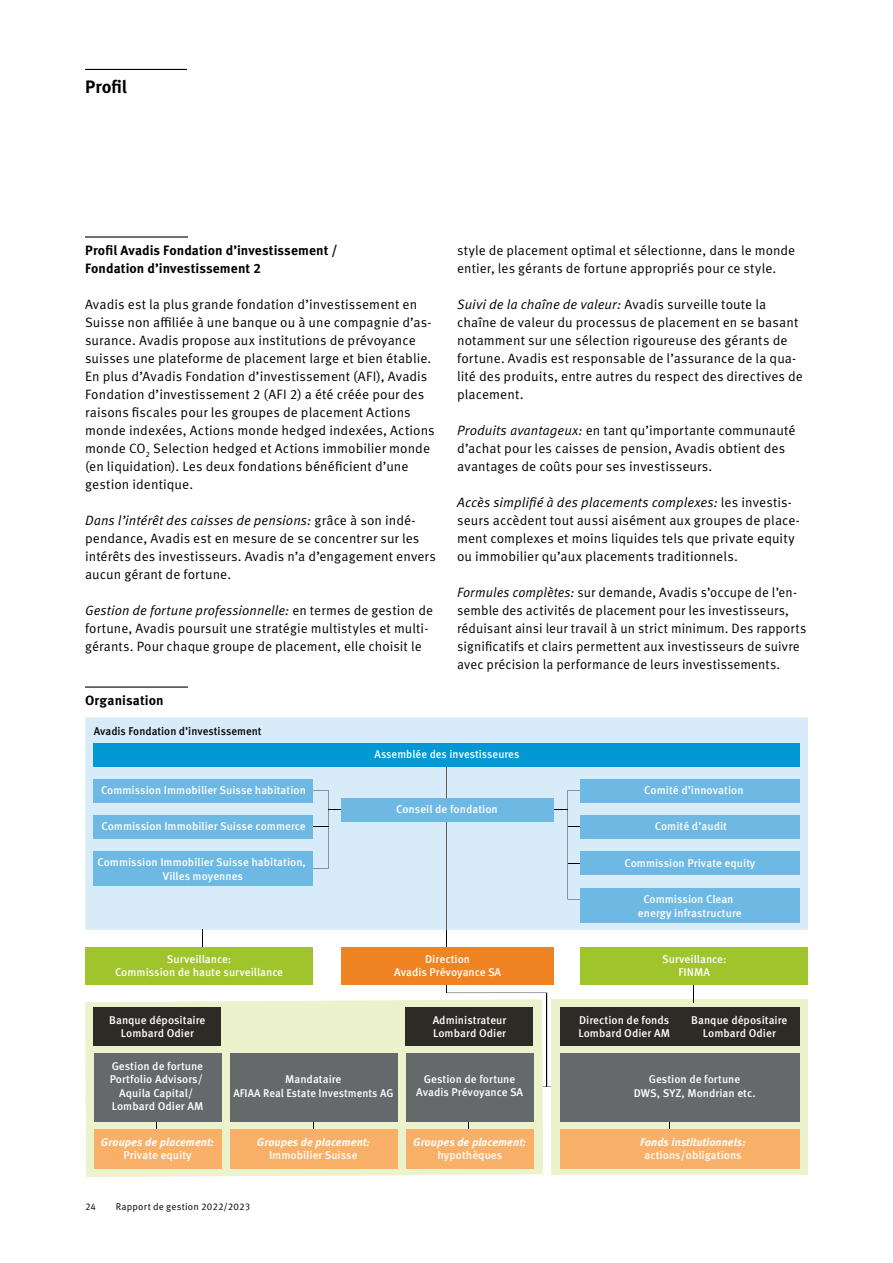
<style>
.page{position:relative;width:893px;height:1263px;background:#fff}
.page>*{position:absolute;margin:0;border:0;box-sizing:border-box;transform-origin:0 0}
.t1{font:700 18px "Meta OT";color:#000}
.t2{font:13.5px/18px "Meta OT Norm";letter-spacing:.005em;color:#000}
.t3{font:13.5px "Meta OT Norm Ita";letter-spacing:.005em;color:#000}
.t4{font:700 13.5px/18px "Meta OT";letter-spacing:.005em;color:#000}
.t5{font:500 11.25px/13.5px "Meta OT";color:#fff;text-align:center}
.t6{font:italic 700 11.25px "Meta OT";letter-spacing:.005em;color:#fff}
.t7{font:500 11.25px "Meta OT";color:#000}
.t8{font:9.75px "Meta OT Norm";letter-spacing:.015em;color:#000}
.s1{font-family:"Meta OT Norm"}
.s2{font-family:"Meta OT Norm Ita"}
</style>
<div class="page">
<hr style="left:472px;top:1086px;width:100px;height:1px;background:#000">
<svg style="left:85px;top:1000px;width:458px;height:177px;background:#e8ecc9"></svg>
<div style="left:552px;top:999px;width:256px;height:175px;background:#ecf2cc"></div>
<hr style="left:547px;top:993px;width:1px;height:93px;background:#000">
<hr style="left:156px;top:1080px;width:1px;height:57px;background:#000">
<hr style="left:313px;top:1061px;width:1px;height:74px;background:#000">
<hr style="left:669px;top:1060px;width:1px;height:71px;background:#000">
<div style="left:560px;top:1053px;width:240px;height:68px;background:#65696b"></div>
<div style="left:560px;top:1130px;width:240px;height:39px;background:#f8b069"></div>
<div style="left:93px;top:1008px;width:128px;height:38px;background:#2d2b25"></div>
<div style="left:560px;top:1008px;width:127px;height:38px;background:#2d2b25"></div>
<div style="left:674px;top:1008px;width:126px;height:38px;background:#2d2b25"></div>
<div style="left:230px;top:1130px;width:168px;height:39px;background:#f8b069"></div>
<div style="left:94px;top:1130px;width:128px;height:39px;background:#f8b069"></div>
<div style="left:94px;top:1053px;width:128px;height:68px;background:#65696b"></div>
<div style="left:230px;top:1053px;width:168px;height:68px;background:#65696b"></div>
<hr style="left:469px;top:1058px;width:1px;height:79px;background:#000">
<div style="left:406px;top:1008px;width:127px;height:38px;background:#2d2b25"></div>
<div style="left:406px;top:1130px;width:128px;height:39px;background:#f8b069"></div>
<div style="left:406px;top:1053px;width:128px;height:68px;background:#65696b"></div>
<hr style="left:447px;top:754px;width:1px;height:239px;background:#000">
<div style="left:85px;top:717px;width:723px;height:213px;background:#d8ebf8"></div>
<hr style="left:447px;top:754px;width:1px;height:176px;background:#575955">
<hr style="left:694px;top:972px;width:1px;height:31px;background:#000">
<svg style="left:447px;top:993px;width:100px;height:93px"></svg>
<div style="left:85px;top:947px;width:228px;height:38px;background:#a0c42b"></div>
<div style="left:580px;top:947px;width:228px;height:38px;background:#a0c42b"></div>
<svg style="left:306px;top:790px;width:22px;height:79px"></svg>
<div style="left:568px;top:790px;width:22px;height:110px;background:#d8ebf8"></div>
<hr style="left:328px;top:809px;width:240px;height:1px;background:#000">
<div style="left:580px;top:779px;width:220px;height:23px;background:#6eb9e4"></div>
<div style="left:580px;top:815px;width:220px;height:23px;background:#6eb9e4"></div>
<div style="left:341px;top:798px;width:212px;height:23px;background:#6eb9e4"></div>
<div style="left:581px;top:851px;width:219px;height:24px;background:#6eb9e4"></div>
<div style="left:94px;top:779px;width:219px;height:23px;background:#6eb9e4"></div>
<div style="left:94px;top:815px;width:219px;height:23px;background:#6eb9e4"></div>
<div style="left:94px;top:851px;width:219px;height:35px;background:#6eb9e4"></div>
<div style="left:581px;top:888px;width:219px;height:35px;background:#6eb9e4"></div>
<div style="left:94px;top:743px;width:706px;height:23px;background:#0098d5"></div>
<div style="left:341px;top:947px;width:212px;height:38px;background:#f18422"></div>
<hr style="left:85px;top:686px;width:103px;height:2px;background:#000">
<hr style="left:85px;top:69px;width:102px;height:1px;background:#000">
<hr style="left:85px;top:236px;width:103px;height:2px;background:#000">
<h1 class="t1" style="left:85px;top:76px;width:44px">Profil</h1>
<p class="t4" style="left:85px;top:242px;width:254px">Profil Avadis Fondation d’investissement /<br>Fondation d’investissement 2</p>
<p class="t2" style="left:85px;top:296px;width:351px">Avadis est la plus grande fondation d’investissement en Suisse non affiliée à une banque ou à une compagnie d’as&shy;surance. Avadis propose aux institutions de prévoyance suisses une plateforme de placement large et bien établie.<br>En plus d’Avadis Fondation d’investissement (AFI), Avadis Fondation d’investissement 2 (AFI 2) a été créée pour des raisons fiscales pour les groupes de placement Actions monde indexées, Actions monde hedged indexées, Actions monde CO<sub>2</sub> Selection hedged et Actions immobilier monde (en liquidation). Les deux fondations bénéficient d’une gestion identique.</p>
<p class="t3" style="left:85px;top:513px;width:332px">Dans l’intérêt des caisses de pensions: <span class="s1">grâce à son indé-</span></p>
<p class="t2" style="left:85px;top:530px;width:352px">pendance, Avadis est en mesure de se concentrer sur les intérêts des investisseurs. Avadis n’a d’engagement envers aucun gérant de fortune.</p>
<p class="t3" style="left:85px;top:603px;width:349px">Gestion de fortune professionnelle: <span class="s1">en termes de gestion de</span></p>
<p class="t2" style="left:85px;top:620px;width:345px">fortune, Avadis poursuit une stratégie multistyles et multi&shy;gérants. Pour chaque groupe de placement, elle choisit le</p>
<p class="t4" style="left:85px;top:692px;width:80px">Organisation</p>
<p class="t7" style="left:94px;top:724px;width:169px">Avadis Fondation d’investissement</p>
<p class="t2" style="left:457px;top:242px;width:340px">style de placement optimal et sélectionne, dans le monde entier, les gérants de fortune appropriés pour ce style.</p>
<p class="t3" style="left:457px;top:297px;width:311px">Suivi de la chaîne de valeur: <span class="s1">Avadis surveille toute la</span></p>
<p class="t2" style="left:457px;top:314px;width:347px">chaîne de valeur du processus de placement en se basant notamment sur une sélection rigoureuse des gérants de fortune. Avadis est responsable de l’assurance de la qua&shy;lité des produits, entre autres du respect des directives de placement.</p>
<p class="t2" style="left:457px;top:422px;width:340px"><span class="s2">Produits avantageux:</span> en tant qu’importante communauté d’achat pour les caisses de pension, Avadis obtient des avantages de coûts pour ses investisseurs.</p>
<p class="t3" style="left:457px;top:495px;width:336px">Accès simplifié à des placements complexes: <span class="s1">les investis-</span></p>
<p class="t2" style="left:457px;top:512px;width:344px">seurs accèdent tout aussi aisément aux groupes de place&shy;ment complexes et moins liquides tels que private equity ou immobilier qu’aux placements traditionnels.</p>
<p class="t2" style="left:457px;top:584px;width:351px"><span class="s2">Formules complètes:</span> sur demande, Avadis s’occupe de l’en&shy;semble des activités de placement pour les investisseurs, réduisant ainsi leur travail à un strict minimum. Des rapports significatifs et clairs permettent aux investisseurs de suivre avec précision la performance de leurs investissements.</p>
<p class="t5" style="left:101px;top:784px;width:206px">Commission Immobilier Suisse habitation</p>
<p class="t5" style="left:102px;top:820px;width:206px">Commission Immobilier Suisse commerce</p>
<p class="t5" style="left:98px;top:856px;width:210px">Commission Immobilier Suisse habitation,<br>Villes moyennes</p>
<p class="t5" style="left:375px;top:747px;width:146px">Assemblée des investisseures</p>
<p class="t5" style="left:396px;top:803px;width:103px">Conseil de fondation</p>
<p class="t5" style="left:644px;top:784px;width:101px">Comité d’innovation</p>
<p class="t5" style="left:655px;top:820px;width:74px">Comité d’audit</p>
<p class="t5" style="left:624px;top:856px;width:132px">Commission Private equity</p>
<p class="t5" style="left:638px;top:893px;width:105px">Commission Clean energy infrastructure</p>
<p class="t5" style="left:115px;top:952px;width:170px">Surveillance:<br>Commission de haute surveillance</p>
<p class="t5" style="left:662px;top:952px;width:66px">Surveillance:<br>FINMA</p>
<p class="t5" style="left:394px;top:952px;width:109px">Direction<br>Avadis Prévoyance SA</p>
<p class="t5" style="left:109px;top:1013px;width:98px">Banque dépositaire<br>Lombard Odier</p>
<p class="t5" style="left:578px;top:1013px;width:93px;text-align:left">Direction de fonds<br>Lombard Odier AM</p>
<p class="t5" style="left:691px;top:1013px;width:98px">Banque dépositaire<br>Lombard Odier</p>
<p class="t5" style="left:433px;top:1013px;width:75px;text-align:left">Administrateur<br>Lombard Odier</p>
<p class="t5" style="left:110px;top:1059px;width:95px">Gestion de fortune<br>Portfolio Advisors/<br>Aquila Capital/<br>Lombard Odier AM</p>
<p class="t6" style="left:101px;top:1134px;width:115px">Groupes de placement:</p>
<p class="t5" style="left:123px;top:1148px;width:70px">Private equity</p>
<p class="t5" style="left:416px;top:1072px;width:109px">Gestion de fortune<br>Avadis Prévoyance SA</p>
<p class="t5" style="left:233px;top:1073px;width:162px">Mandataire<br>AFIAA Real Estate Investments AG</p>
<p class="t5" style="left:634px;top:1073px;width:123px">Gestion de fortune<br>DWS, SYZ, Mondrian etc.</p>
<p class="t6" style="left:257px;top:1134px;width:115px">Groupes de placement:</p>
<p class="t5" style="left:269px;top:1148px;width:90px">Immobilier Suisse</p>
<p class="t6" style="left:413px;top:1134px;width:115px">Groupes de placement:</p>
<p class="t5" style="left:437px;top:1148px;width:66px">hypothèques</p>
<p class="t6" style="left:640px;top:1134px;width:107px">Fonds institutionnels:</p>
<p class="t5" style="left:645px;top:1148px;width:98px">actions/obligations</p>
<p class="t8" style="left:85px;top:1200px;width:13px">24</p>
<p class="t8" style="left:116px;top:1200px;width:136px">Rapport de gestion 2022/2023</p>
</div>
